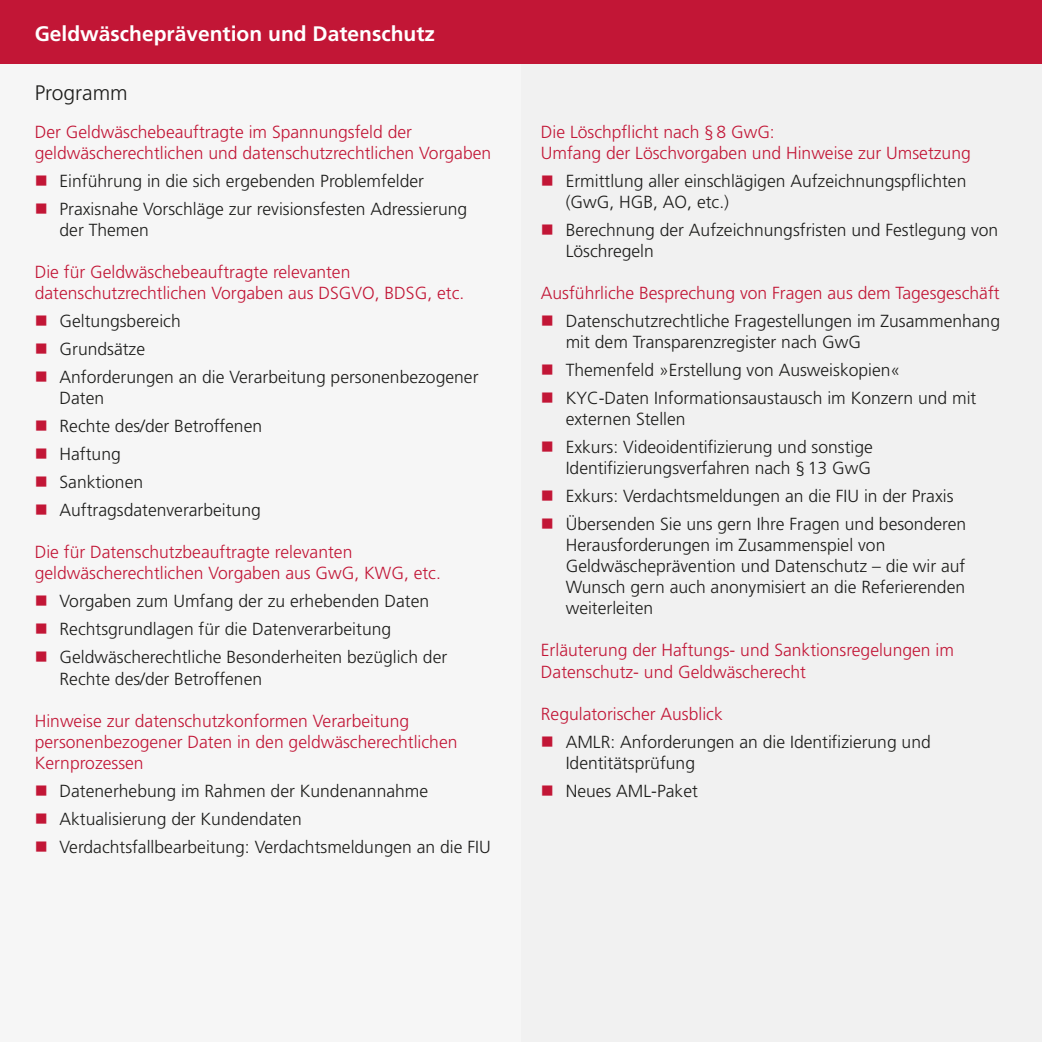
<style>
.page{position:relative;width:1042px;height:1042px;background:#fff}
.page>*{position:absolute;margin:0;border:0;box-sizing:border-box;transform-origin:0 0}
.t1{font:700 21px "Frutiger LT Pro";color:#fff}
.t2{font:300 21px "Frutiger LT Pro";color:#1d1d1b}
.t3{font:300 17.5px/28px "Frutiger LT Pro";color:#1d1d1b}
.t4{font:300 17.5px/21px "Frutiger LT Pro";color:#c21636}
</style>
<div class="page">
<div style="left:0;top:0;width:1042px;height:65px;background:#c21636"></div>
<div style="left:521px;top:65px;width:521px;height:977px;background:#f1f1f1"></div>
<div style="left:0;top:65px;width:521px;height:977px;background:#f6f6f6"></div>
<p class="t1" style="left:35px;top:25px;width:402px">Geldwäscheprävention und Datenschutz</p>
<p class="t2" style="left:35px;top:84px;width:94px">Programm</p>
<p class="t4" style="left:35px;top:123px;width:458px">Der Geldwäschebeauftragte im Spannungsfeld der geldwäscherechtlichen und datenschutzrechtlichen Vorgaben</p>
<p class="t3" style="left:60px;top:169px;width:409px">Einführung in die sich ergebenden Problemfelder<br>Praxisnahe Vorschläge zur revisionsfesten Adressierung</p>
<p class="t3" style="left:60px;top:218px;width:91px">der Themen</p>
<p class="t4" style="left:35px;top:263px;width:431px">Die für Geldwäschebeauftragte relevanten datenschutzrechtlichen Vorgaben aus DSGVO, BDSG, etc.</p>
<p class="t3" style="left:60px;top:309px;width:420px">Geltungsbereich<br>Grundsätze<br>Anforderungen an die Verarbeitung personenbezogener</p>
<p class="t3" style="left:60px;top:386px;width:204px">Daten<br>Rechte des/der Betroffenen<br>Haftung<br>Sanktionen<br>Auftragsdatenverarbeitung</p>
<p class="t4" style="left:35px;top:543px;width:408px">Die für Datenschutzbeauftragte relevanten geldwäscherechtlichen Vorgaben aus GwG, KWG, etc.</p>
<p class="t3" style="left:60px;top:589px;width:389px">Vorgaben zum Umfang der zu erhebenden Daten<br>Rechtsgrundlagen für die Datenverarbeitung<br>Geldwäscherechtliche Besonderheiten bezüglich der</p>
<p class="t3" style="left:60px;top:666px;width:204px">Rechte des/der Betroffenen</p>
<p class="t4" style="left:35px;top:711px;width:424px">Hinweise zur datenschutzkonformen Verarbeitung personenbezogener Daten in den geldwäscherechtlichen<br>Kernprozessen</p>
<p class="t3" style="left:60px;top:778px;width:433px">Datenerhebung im Rahmen der Kundenannahme<br>Aktualisierung der Kundendaten<br>Verdachtsfallbearbeitung: Verdachtsmeldungen an die FIU</p>
<p class="t4" style="left:541px;top:123px;width:431px">Die Löschpflicht nach § 8 GwG:<br>Umfang der Löschvorgaben und Hinweise zur Umsetzung</p>
<p class="t3" style="left:566px;top:172px;width:402px;line-height:21px">Ermittlung aller einschlägigen Aufzeichnungspflichten (GwG, HGB, AO, etc.)</p>
<p class="t3" style="left:566px;top:221px;width:434px;line-height:21px">Berechnung der Aufzeichnungsfristen und Festlegung von<br>Löschregeln</p>
<p class="t4" style="left:541px;top:284px;width:460px">Ausführliche Besprechung von Fragen aus dem Tagesgeschäft</p>
<p class="t3" style="left:566px;top:312px;width:436px;line-height:21px">Datenschutzrechtliche Fragestellungen im Zusammenhang mit dem Transparenzregister nach GwG</p>
<p class="t3" style="left:566px;top:358px;width:412px">Themenfeld »Erstellung von Ausweiskopien«<br>KYC-Daten Informationsaustausch im Konzern und mit</p>
<p class="t3" style="left:566px;top:407px;width:309px">externen Stellen<br>Exkurs: Videoidentifizierung und sonstige</p>
<p class="t3" style="left:566px;top:456px;width:402px">Identifizierungsverfahren nach § 13 GwG<br>Exkurs: Verdachtsmeldungen an die FIU in der Praxis<br>Übersenden Sie uns gern Ihre Fragen und besonderen</p>
<p class="t3" style="left:566px;top:536px;width:401px;line-height:21px">Herausforderungen im Zusammenspiel von Geldwäscheprävention und Datenschutz – die wir auf Wunsch gern auch anonymisiert an die Referierenden weiterleiten</p>
<p class="t4" style="left:541px;top:641px;width:414px">Erläuterung der Haftungs- und Sanktionsregelungen im<br>Datenschutz- und Geldwäscherecht</p>
<p class="t4" style="left:541px;top:704px;width:183px">Regulatorischer Ausblick</p>
<p class="t3" style="left:566px;top:732px;width:367px;line-height:21px">AMLR: Anforderungen an die Identifizierung und<br>Identitätsprüfung</p>
<p class="t3" style="left:566px;top:778px;width:134px">Neues AML-Paket</p>
</div>
